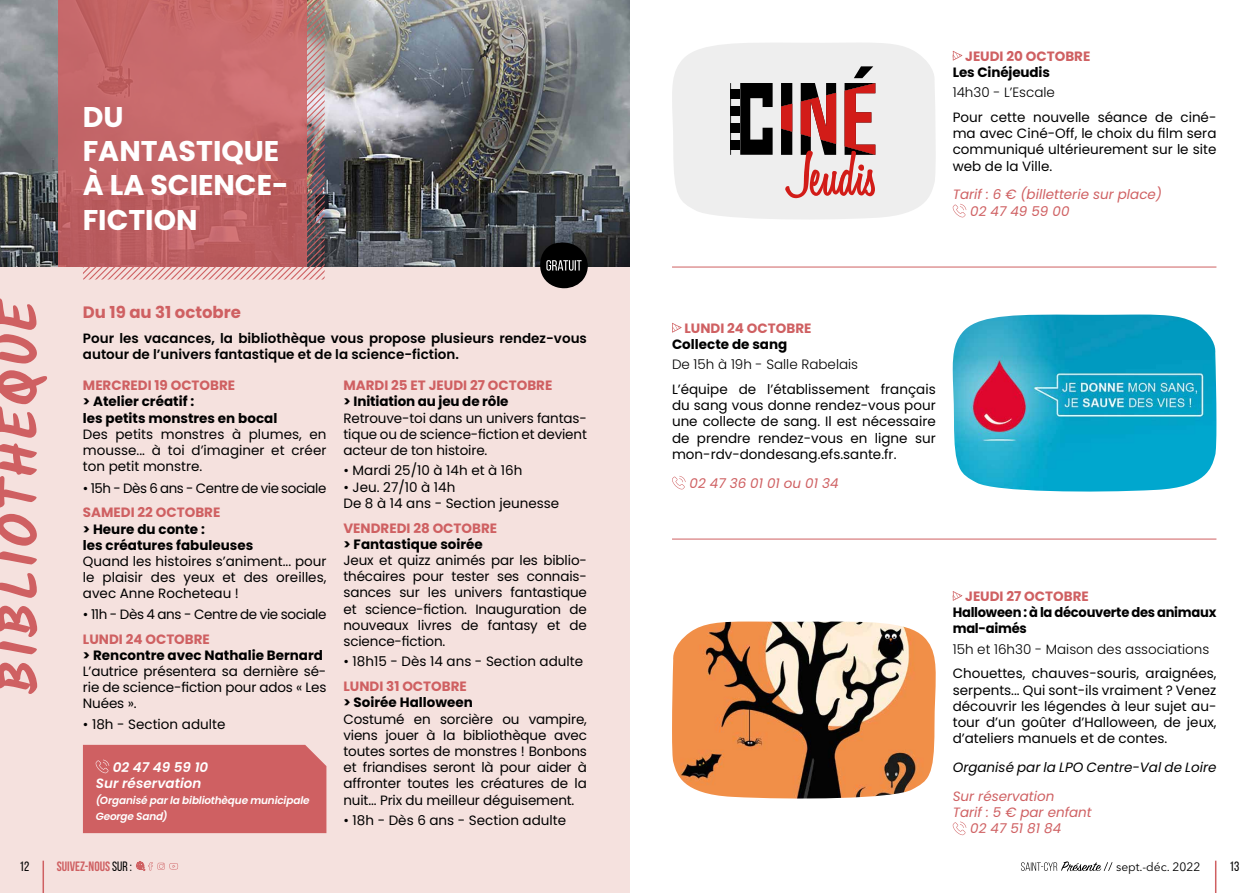
<style>
.page{position:relative;width:1259px;height:893px;background:#fff}
.page>*{position:absolute;margin:0;border:0;box-sizing:border-box;transform-origin:0 0}
.t1{font:58.5px "Variane Script";letter-spacing:.015em;color:#d21c18}
.t2{font:700 55.35px "Kalam";letter-spacing:.05em;color:#cf6062}
.t3{font:700 28.5px/34.2px "Poppins";color:#fff}
.t4{font:700 16.5px "Poppins";color:#cf6062}
.t5{font:13.5px/16.2px "Poppins";color:#000;text-align:justify}
.t6{font:700 13.5px/16.2px "Poppins";color:#000}
.t7{font:700 13.5px "Poppins";color:#cf6062}
.t8{font:600 13.5px/16.2px "Poppins";color:#000}
.t9{font:italic 13.5px/16.2px "Poppins";color:#cf6062}
.t10{font:300 13.5px "Poppins";color:#000}
.t11{font:13.5px "Poppins";letter-spacing:-.03em;color:#000}
.t12{font:700 13.5px/16.2px "Poppins";letter-spacing:-.02em;color:#000}
.t13{font:italic 13.5px "Poppins";color:#000}
.t14{font:italic 600 13.5px/16.2px "Poppins";letter-spacing:.005em;color:#fff}
.t15{font:700 13.5px "Bebas Neue";color:#cf6062}
.t16{font:13.5px "Bebas Neue";color:#000}
.t17{font:12px "Avenir Next LT Pro";color:#000}
.t18{font:italic 600 10.5px/16.2px "Poppins";letter-spacing:-.015em;color:#fff}
.s1{font-weight:400;color:#000}
</style>
<div class="page">
<hr style="left:1215px;top:861px;width:1px;height:32px;background:#cf6062">
<svg style="left:1021px;top:861px;width:91px;height:10px"></svg>
<hr style="left:672px;top:267px;width:544px;height:1px;background:#cf6062">
<hr style="left:672px;top:539px;width:544px;height:1px;background:#cf6062">
<svg style="left:672px;top:323px;width:10px;height:10px"></svg>
<svg style="left:672px;top:476px;width:13px;height:13px"></svg>
<img style="left:952px;top:314px;width:264px;height:178px">
<svg style="left:952px;top:591px;width:10px;height:10px"></svg>
<svg style="left:952px;top:822px;width:14px;height:13px"></svg>
<img style="left:672px;top:621px;width:264px;height:178px">
<div style="left:0;top:173px;width:629px;height:720px;background:#f5e1de"></div>
<img style="left:0;top:0;width:629px;height:266px">
<img style="left:83px;top:0;width:242px;height:279px">
<svg style="left:58px;top:0;width:248px;height:266px;background:#c36567"></svg>
<svg style="left:952px;top:51px;width:10px;height:10px"></svg>
<svg style="left:952px;top:204px;width:14px;height:13px"></svg>
<div style="left:672px;top:43px;width:264px;height:176px;background:#eee"></div>
<svg style="left:781px;top:83px;width:11px;height:72px"></svg>
<svg style="left:800px;top:83px;width:36px;height:72px;background:#9b4846"></svg>
<svg style="left:844px;top:66px;width:31px;height:89px;background:#bf7674"></svg>
<div style="left:730px;top:89px;width:10px;height:10px;background:#000"></div>
<div style="left:730px;top:106px;width:10px;height:10px;background:#000"></div>
<div style="left:730px;top:123px;width:10px;height:10px;background:#000"></div>
<div style="left:730px;top:140px;width:10px;height:10px;background:#000"></div>
<hr style="left:730px;top:83px;width:1px;height:72px;background:#000">
<svg style="left:740px;top:83px;width:32px;height:72px;background:#4b4b4b"></svg>
<svg style="left:539px;top:241px;width:50px;height:47px;background:#312f2f"></svg>
<div style="left:83px;top:745px;width:243px;height:88px;background:#cf6062"></div>
<svg style="left:136px;top:861px;width:42px;height:10px"></svg>
<hr style="left:43px;top:861px;width:1px;height:32px;background:#cf6062">
<h2 class="t2" style="left:-14px;top:694px;width:397px;rotate:-90deg">BIBLIOTHÈQUE</h2>
<h3 class="t3" style="left:83px;top:100px;width:207px">DU<br>FANTASTIQUE<br>À LA SCIENCE-<br>FICTION</h3>
<p class="t4" style="left:83px;top:303px;width:160px">Du 19 au 31 octobre</p>
<p class="t8" style="left:83px;top:330px;width:505px">Pour les vacances, la bibliothèque vous propose plusieurs rendez-vous autour de l’univers fantastique et de la science-fiction.</p>
<p class="t7" style="left:83px;top:378px;width:154px">MERCREDI 19 OCTOBRE</p>
<p class="t6" style="left:83px;top:394px;width:196px">&gt; Atelier créatif :<br>les petits monstres en bocal</p>
<p class="t5" style="left:83px;top:426px;width:245px">Des petits monstres à plumes, en mousse... à toi d’imaginer et créer ton petit monstre.</p>
<p class="t11" style="left:83px;top:480px;width:245px">• 15h - Dès 6 ans - Centre de vie sociale</p>
<p class="t7" style="left:83px;top:505px;width:139px">SAMEDI 22 OCTOBRE</p>
<p class="t6" style="left:83px;top:521px;width:172px">&gt; Heure du conte :<br>les créatures fabuleuses</p>
<p class="t5" style="left:83px;top:553px;width:245px">Quand les histoires s’animent... pour le plaisir des yeux et des oreilles, avec Anne Rocheteau !</p>
<p class="t11" style="left:83px;top:606px;width:245px">• 11h - Dès 4 ans - Centre de vie sociale</p>
<p class="t7" style="left:83px;top:631px;width:128px">LUNDI 24 OCTOBRE</p>
<p class="t6" style="left:83px;top:647px;width:242px">&gt; Rencontre avec Nathalie Bernard</p>
<p class="t5" style="left:83px;top:663px;width:245px">L’autrice présentera sa dernière sé&shy;rie de science-fiction pour ados « Les Nuées ».</p>
<p class="t5" style="left:83px;top:716px;width:144px">• 18h - Section adulte</p>
<p class="t7" style="left:343px;top:378px;width:210px">MARDI 25 ET JEUDI 27 OCTOBRE</p>
<p class="t6" style="left:343px;top:394px;width:167px">&gt; Initiation au jeu de rôle</p>
<p class="t5" style="left:343px;top:410px;width:245px">Retrouve-toi dans un univers fantas&shy;tique ou de science-fiction et devient acteur de ton histoire.</p>
<p class="t5" style="left:343px;top:463px;width:181px">• Mardi 25/10 à 14h et à 16h</p>
<p class="t5" style="left:343px;top:479px;width:217px">• Jeu. 27/10 à 14h<br>De 8 à 14 ans - Section jeunesse</p>
<p class="t7" style="left:343px;top:520px;width:155px">VENDREDI 28 OCTOBRE</p>
<p class="t6" style="left:343px;top:536px;width:141px">&gt; Fantastique soirée</p>
<p class="t5" style="left:343px;top:552px;width:245px">Jeux et quizz animés par les biblio&shy;thécaires pour tester ses connais&shy;sances sur les univers fantastique et science-fiction. Inauguration de nouveaux livres de fantasy et de science-fiction.</p>
<p class="t5" style="left:343px;top:654px;width:241px">• 18h15 - Dès 14 ans - Section adulte</p>
<p class="t7" style="left:343px;top:678px;width:125px">LUNDI 31 OCTOBRE</p>
<p class="t6" style="left:343px;top:694px;width:131px">&gt; Soirée Halloween</p>
<p class="t5" style="left:343px;top:711px;width:245px">Costumé en sorcière ou vampire, viens jouer à la bibliothèque avec toutes sortes de monstres ! Bonbons et friandises seront là pour aider à affronter toutes les créatures de la nuit... Prix du meilleur déguisement.</p>
<p class="t5" style="left:343px;top:812px;width:224px">• 18h - Dès 6 ans - Section adulte</p>
<p class="t14" style="left:96px;top:759px;width:114px;text-indent:17px">02 47 49 59 10<br>Sur réservation</p>
<p class="t18" style="left:96px;top:792px;width:215px">(Organisé par la bibliothèque municipale<br>George Sand)</p>
<p class="t16" style="left:20px;top:859px;width:11px">12</p>
<p class="t15" style="left:57px;top:859px;width:77px">SUIVEZ-NOUS <span class="s1">SUR :</span></p>
<h1 class="t1" style="left:789px;top:144px;width:90px">Jeudis</h1>
<p class="t7" style="left:965px;top:48px;width:127px">JEUDI 20 OCTOBRE</p>
<p class="t6" style="left:952px;top:64px;width:99px">Les Cinéjeudis</p>
<p class="t10" style="left:952px;top:85px;width:104px">14h30 - L’Escale</p>
<p class="t5" style="left:952px;top:109px;width:265px">Pour cette nouvelle séance de ciné&shy;ma avec Ciné-Off, le choix du film sera communiqué ultérieurement sur le site web de la Ville.</p>
<p class="t9" style="left:970px;top:187px;width:193px;text-indent:-18px">Tarif : 6 € (billetterie sur place)<br>02 47 49 59 00</p>
<p class="t7" style="left:684px;top:320px;width:128px">LUNDI 24 OCTOBRE</p>
<p class="t6" style="left:672px;top:336px;width:117px">Collecte de sang</p>
<p class="t10" style="left:672px;top:357px;width:188px">De 15h à 19h - Salle Rabelais</p>
<p class="t5" style="left:672px;top:381px;width:265px">L’équipe de l’établissement français du sang vous donne rendez-vous pour une collecte de sang. Il est nécessaire de prendre rendez-vous en ligne sur mon-rdv-dondesang.efs.sante.fr.</p>
<p class="t9" style="left:689px;top:475px;width:150px">02 47 36 01 01 ou 01 34</p>
<p class="t7" style="left:965px;top:588px;width:125px">JEUDI 27 OCTOBRE</p>
<p class="t12" style="left:952px;top:604px;width:265px">Halloween : à la découverte des animaux mal-aimés</p>
<p class="t10" style="left:952px;top:641px;width:258px">15h et 16h30 - Maison des associations</p>
<p class="t5" style="left:952px;top:666px;width:265px">Chouettes, chauves-souris, araignées, serpents... Qui sont-ils vraiment ? Venez découvrir les légendes à leur sujet au&shy;tour d’un goûter d’Halloween, de jeux, d’ateliers manuels et de contes.</p>
<p class="t13" style="left:952px;top:759px;width:265px">Organisé par la LPO Centre-Val de Loire</p>
<p class="t9" style="left:952px;top:788px;width:103px">Sur réservation</p>
<p class="t9" style="left:952px;top:804px;width:141px">Tarif : 5 € par enfant</p>
<p class="t9" style="left:970px;top:821px;width:92px">02 47 51 81 84</p>
<p class="t17" style="left:1116px;top:859px;width:86px">sept.-déc. 2022</p>
<p class="t16" style="left:1229px;top:859px;width:11px">13</p>
</div>
